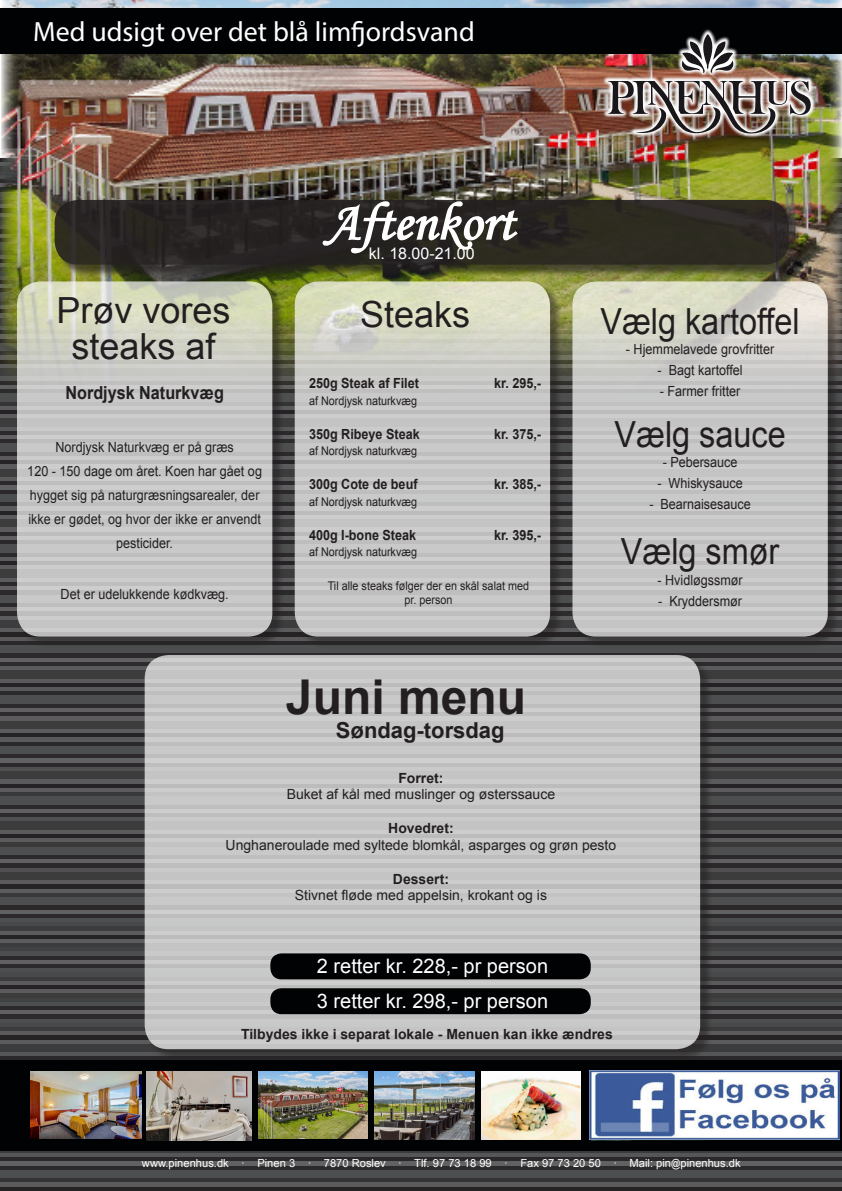
<style>
.page{position:relative;width:842px;height:1191px;background:#fff}
.page>*{position:absolute;margin:0;border:0;box-sizing:border-box;transform-origin:0 0}
.t1{font:53.6px "Monotype Corsiva";color:#fff}
.t2{font:700 48px "Arial";color:#231f20}
.t3{font:36px "Arial";color:#231f20;scale:.9 1}
.t4{font:36px/36px "Arial";color:#231f20;text-align:center}
.t5{font:27.9px "Myriad Pro";color:#fff}
.t6{font:700 22px "Arial";color:#231f20}
.t7{font:20px "Arial";color:#fff}
.t8{font:700 18px "Arial";color:#231f20;scale:.9 1}
.t9{font:16px "Arial";color:#fff}
.t10{font:14px/24px "Arial";color:#231f20;text-align:center;scale:.9 1}
.t11{font:14px "Arial";color:#231f20}
.t12{font:700 14px "Arial";color:#231f20;scale:.9 1}
.t13{font:700 14px "Arial";color:#231f20}
.t14{font:12px/14px "Arial";color:#231f20;text-align:center;scale:.9 1}
.t15{font:11.2px "Arial";color:#fff}
.s1{font-family:"Arial Narrow"}
</style>
<div class="page">
<img style="left:0;top:158px;width:842px;height:1033px">
<div style="left:0;top:1060px;width:842px;height:91px;background:#010203"></div>
<img style="left:259px;top:1071px;width:108px;height:67px">
<img style="left:31px;top:1071px;width:110px;height:67px">
<img style="left:482px;top:1071px;width:98px;height:68px">
<img style="left:147px;top:1071px;width:105px;height:69px">
<img style="left:375px;top:1071px;width:99px;height:69px">
<img style="left:590px;top:1071px;width:249px;height:69px">
<img style="left:1px;top:0;width:841px;height:408px">
<div style="left:0;top:9px;width:842px;height:45px;background:#010203"></div>
<img style="left:602px;top:29px;width:214px;height:110px">
<img style="left:607px;top:80px;width:204px;height:54px">
<svg style="left:680px;top:34px;width:55px;height:39px"></svg>
<div style="left:56px;top:201px;width:745px;height:76px;background:#231f20;opacity:.75"></div>
<div style="left:55px;top:200px;width:734px;height:65px;background:#2b2721;border-radius:24px"></div>
<svg style="left:321px;top:200px;width:197px;height:54px"></svg>
<div style="left:19px;top:283px;width:266px;height:366px;background:#231f20;opacity:.75"></div>
<svg style="left:17px;top:281px;width:255px;height:355px;background:#c8c9c4"></svg>
<div style="left:296px;top:283px;width:267px;height:366px;background:#231f20;opacity:.75"></div>
<svg style="left:295px;top:281px;width:255px;height:355px;background:#cacac5"></svg>
<div style="left:574px;top:283px;width:266px;height:366px;background:#231f20;opacity:.75"></div>
<svg style="left:572px;top:281px;width:256px;height:355px;background:#c9c9c6"></svg>
<div style="left:146px;top:656px;width:566px;height:405px;background:#231f20;opacity:.75"></div>
<div style="left:145px;top:655px;width:555px;height:394px;background:#c5c5c6;border-radius:24px"></div>
<div style="left:270px;top:953px;width:321px;height:26px;background:#010203;border-radius:11px"></div>
<div style="left:270px;top:988px;width:321px;height:26px;background:#010203;border-radius:11px"></div>
<p class="t5" style="left:33px;top:14px;width:443px">Med udsigt over det blå limfjordsvand</p>
<p class="t4" style="left:57px;top:292px;width:176px">Prøv vores steaks af</p>
<p class="t8" style="left:65px;top:380px;width:178px">Nordjysk Naturkvæg</p>
<p class="t10" style="left:27px;top:436px;width:262px">Nordjysk Naturkvæg er på græs<br>120 - 150 dage om året. Koen har gået og hygget sig på naturgræsningsarealer, der ikke er gødet, og hvor der ikke er anvendt pesticider.</p>
<p class="t10" style="left:61px;top:582px;width:188px">Det er udelukkende kødkvæg.</p>
<p class="t1" style="left:326px;top:190px;width:190px">Aftenkort</p>
<p class="t9" style="left:369px;top:243px;width:107px">kl. 18.00-21.00</p>
<p class="t4" style="left:360px;top:297px;width:112px">Steaks</p>
<p class="t12" style="left:309px;top:374px;width:124px">250g Steak af Filet</p>
<p class="t12" style="left:494px;top:374px;width:54px">kr. 295,-</p>
<p class="t14" style="left:309px;top:394px;width:122px">af Nordjysk naturkvæg</p>
<p class="t12" style="left:309px;top:424px;width:124px">350g Ribeye Steak</p>
<p class="t12" style="left:494px;top:424px;width:54px">kr. 375,-</p>
<p class="t14" style="left:309px;top:444px;width:122px">af Nordjysk naturkvæg</p>
<p class="t12" style="left:309px;top:475px;width:122px">300g Cote de beuf</p>
<p class="t12" style="left:494px;top:475px;width:54px">kr. 385,-</p>
<p class="t14" style="left:309px;top:495px;width:122px">af Nordjysk naturkvæg</p>
<p class="t12" style="left:309px;top:525px;width:121px">400g I-bone Steak</p>
<p class="t12" style="left:494px;top:525px;width:54px">kr. 395,-</p>
<p class="t14" style="left:309px;top:545px;width:122px">af Nordjysk naturkvæg</p>
<p class="t14" style="left:328px;top:579px;width:225px">Til alle steaks følger der en skål salat med pr. person</p>
<p class="t2" style="left:286px;top:665px;width:242px">Juni menu</p>
<p class="t6" style="left:336px;top:716px;width:170px">Søndag-torsdag</p>
<p class="t3" style="left:600px;top:297px;width:223px">Vælg kartoffel</p>
<p class="t10" style="left:626px;top:337px;width:166px">- Hjemmelavede grovfritter</p>
<p class="t10" style="left:657px;top:358px;width:96px">- Bagt kartoffel</p>
<p class="t10" style="left:660px;top:379px;width:91px">- Farmer fritter</p>
<p class="t3" style="left:615px;top:410px;width:192px">Vælg sauce</p>
<p class="t10" style="left:663px;top:450px;width:85px">- Pebersauce</p>
<p class="t10" style="left:657px;top:471px;width:96px">- Whiskysauce</p>
<p class="t10" style="left:649px;top:492px;width:114px">- Bearnaisesauce</p>
<p class="t3" style="left:621px;top:528px;width:178px">Vælg smør</p>
<p class="t10" style="left:657px;top:568px;width:96px">- Hvidløgssmør</p>
<p class="t10" style="left:658px;top:589px;width:95px">- Kryddersmør</p>
<p class="t13" style="left:398px;top:768px;width:47px">Forret:</p>
<p class="t11" style="left:287px;top:785px;width:270px">Buket af kål med muslinger og østerssauce</p>
<p class="t13" style="left:388px;top:819px;width:67px">Hovedret:</p>
<p class="t11" style="left:226px;top:835px;width:392px">Unghaneroulade med syltede blomkål, asparges og grøn pesto</p>
<p class="t13" style="left:393px;top:869px;width:58px">Dessert:</p>
<p class="t11" style="left:295px;top:886px;width:254px">Stivnet fløde med appelsin, krokant og is</p>
<p class="t7" style="left:317px;top:952px;width:233px">2 retter kr. 228,- pr person</p>
<p class="t7" style="left:317px;top:988px;width:233px">3 retter kr. 298,- pr person</p>
<p class="t13" style="left:241px;top:1025px;width:373px">Tilbydes ikke i separat lokale - Menuen kan ikke ændres</p>
<p class="t15" style="left:142px;top:1156px;width:600px">www.pinenhus.dk · Pinen 3 · 7870 Roslev · Tlf. 97 73 18 99 · Fax 97 73 20 50 · Mail: pin<span class="s1">@</span>pinenhus.dk</p>
</div>
